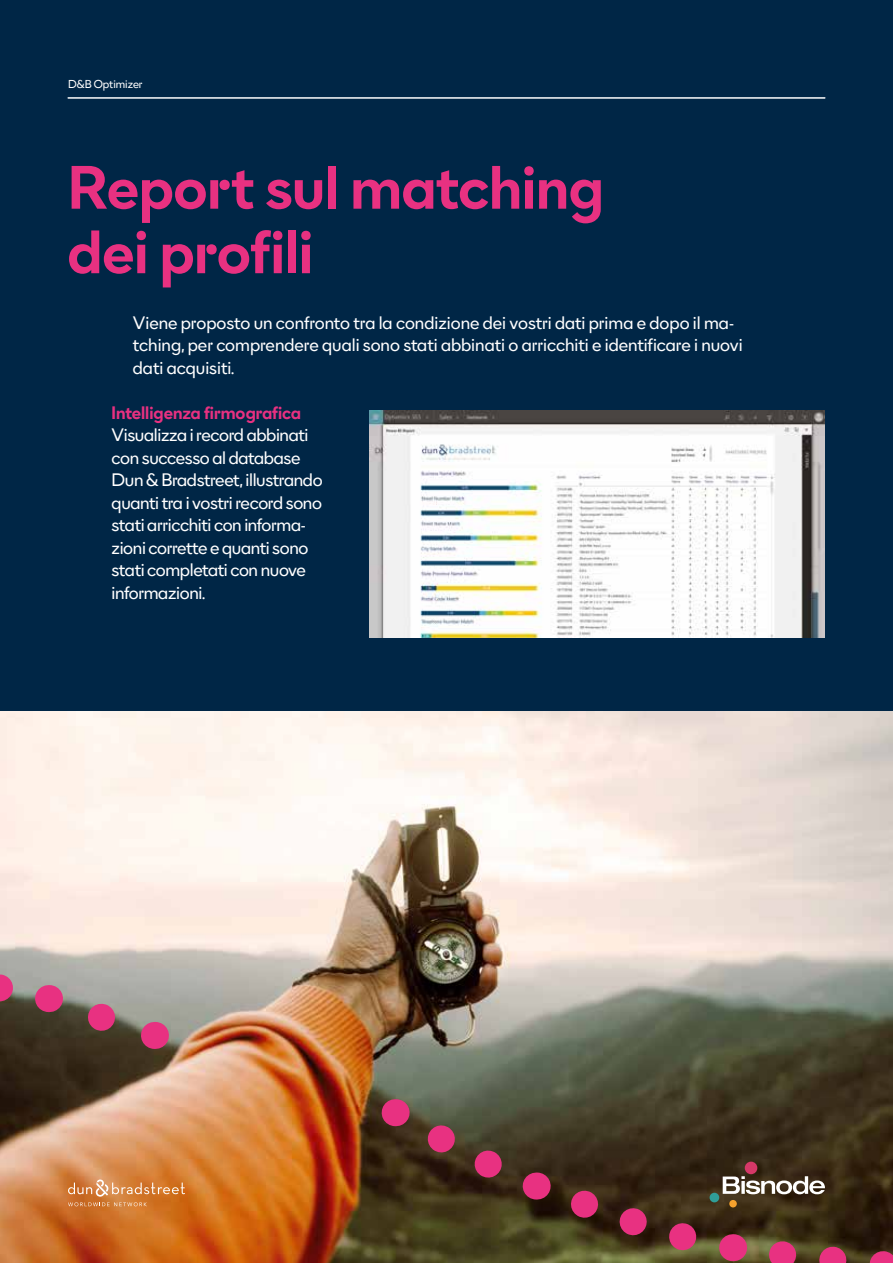
<style>
.page{position:relative;width:893px;height:1263px;background:#002646}
.page>*{position:absolute;margin:0;border:0;box-sizing:border-box;transform-origin:0 0}
.t1{font:700 57px/64.5px "Bisnode Sans";letter-spacing:-.005em;color:#e83181}
.t2{font:16.5px/22.5px "Bisnode Sans";letter-spacing:-.02em;color:#fff}
.t3{font:16.5px/22.5px "Bisnode Sans";color:#fff}
.t4{font:700 16.5px "Bisnode Sans";color:#e83181}
.t5{font:10.5px "Bisnode Sans";color:#fff}
</style>
<div class="page">
<img style="left:0;top:711px;width:893px;height:552px">
<hr style="left:68px;top:98px;width:757px;height:1px;background:#fff">
<svg style="left:68px;top:1179px;width:117px;height:27px;background:#d68849"></svg>
<img style="left:370px;top:410px;width:455px;height:228px">
<svg style="left:0;top:948px;width:56px;height:76px;background:#98767c"></svg>
<svg style="left:67px;top:983px;width:95px;height:78px;background:#816363"></svg>
<svg style="left:395px;top:1099px;width:1px;height:27px"></svg>
<svg style="left:405px;top:1102px;width:488px;height:161px;background:#4c3625"></svg>
<p class="t5" style="left:68px;top:77px;width:76px">D&amp;B Optimizer</p>
<h1 class="t1" style="left:68px;top:154px;width:537px">Report sul matching dei profili</h1>
<p class="t3" style="left:133px;top:311px;width:611px">Viene proposto un confronto tra la condizione dei vostri dati prima e dopo il ma&shy;tching, per comprendere quali sono stati abbinati o arricchiti e identificare i nuovi dati acquisiti.</p>
<p class="t4" style="left:112px;top:402px;width:191px">Intelligenza firmografica</p>
<p class="t2" style="left:112px;top:424px;width:213px">Visualizza i record abbinati con successo al database<br>Dun &amp; Bradstreet, illustrando quanti tra i vostri record sono stati arricchiti con informa&shy;zioni corrette e quanti sono stati completati con nuove informazioni.</p>
</div>
